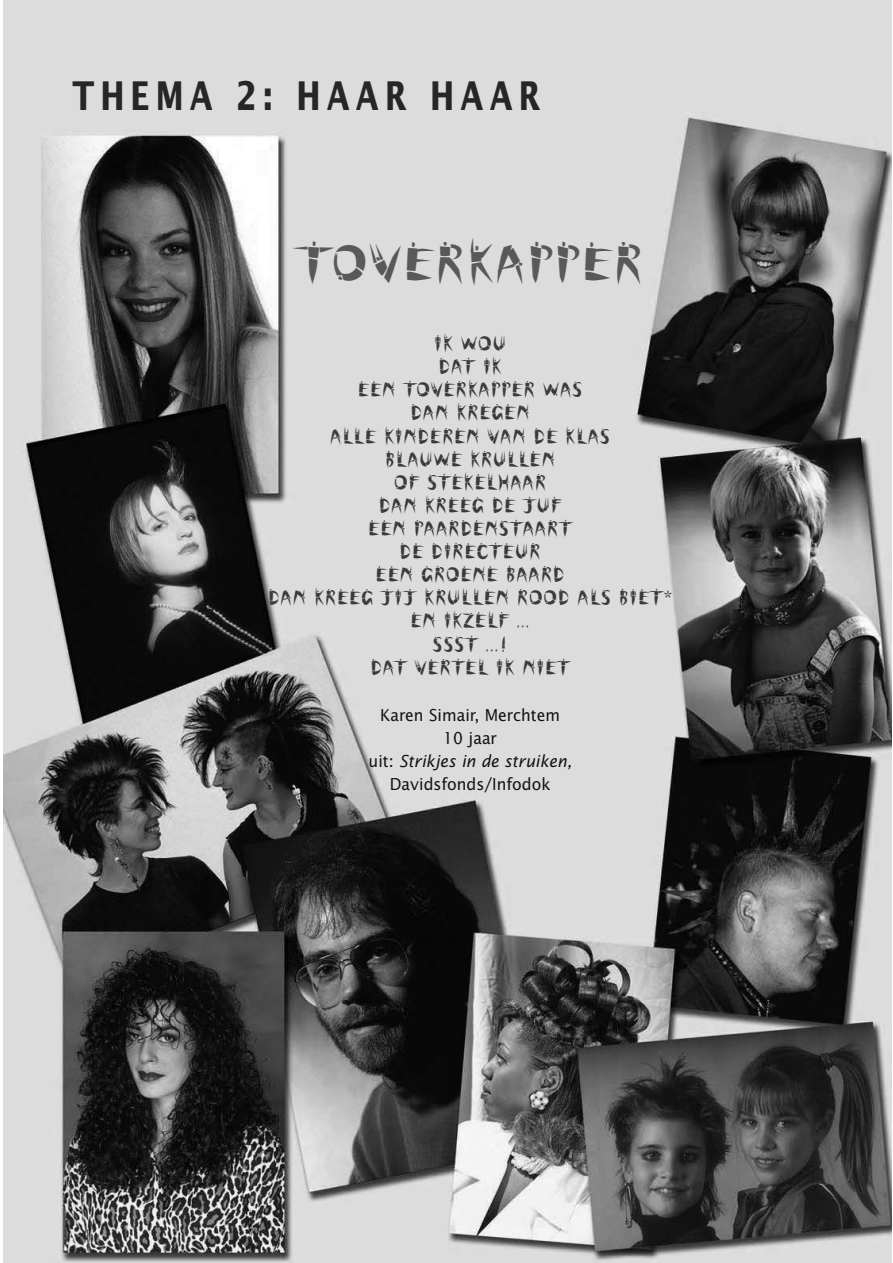
<style>
.page{position:relative;width:893px;height:1263px;background:#fff}
.page>*{position:absolute;margin:0;border:0;box-sizing:border-box;transform-origin:0 0}
.t1{font:49.5px "Cutout";color:#595959}
.t2{font:700 39.6px "Lucida Sans";letter-spacing:.205em;color:#262626;scale:.75 1}
.t3{font:19.8px/23.1px "Cutout";color:#3b3b3b;text-align:center;scale:.95 1}
.t4{font:16.5px/23.1px "Lucida Sans";color:#121212;text-align:center;scale:.95 1}
.s1{font-family:"Lucida Sans";color:#414141}
.s2{font-style:italic}
</style>
<div class="page">
<img style="left:4px;top:0;width:887px;height:1263px">
<h2 class="t2" style="left:72px;top:80px;width:626px">THEMA 2: HAAR HAAR</h2>
<h1 class="t1" style="left:296px;top:236px;width:349px">Toverkapper</h1>
<p class="t3" style="left:268px;top:333px;width:427px">Ik wou<br>dat ik<br>een toverkapper was<br>dan kregen<br>alle kinderen van de klas<br>blauwe krullen<br>of stekelhaar<br>dan kreeg de juf<br>een paardenstaart<br>de directeur<br>een groene baard<br>dan kreeg jij krullen rood als biet<span class="s1">* </span>en ikzelf …<br>ssst …!<br>dat vertel ik niet</p>
<p class="t4" style="left:369px;top:705px;width:215px">Karen Simair, Merchtem<br>10 jaar<br>uit: <span class="s2">Strikjes in de struiken,<br></span>Davidsfonds/Infodok</p>
</div>
